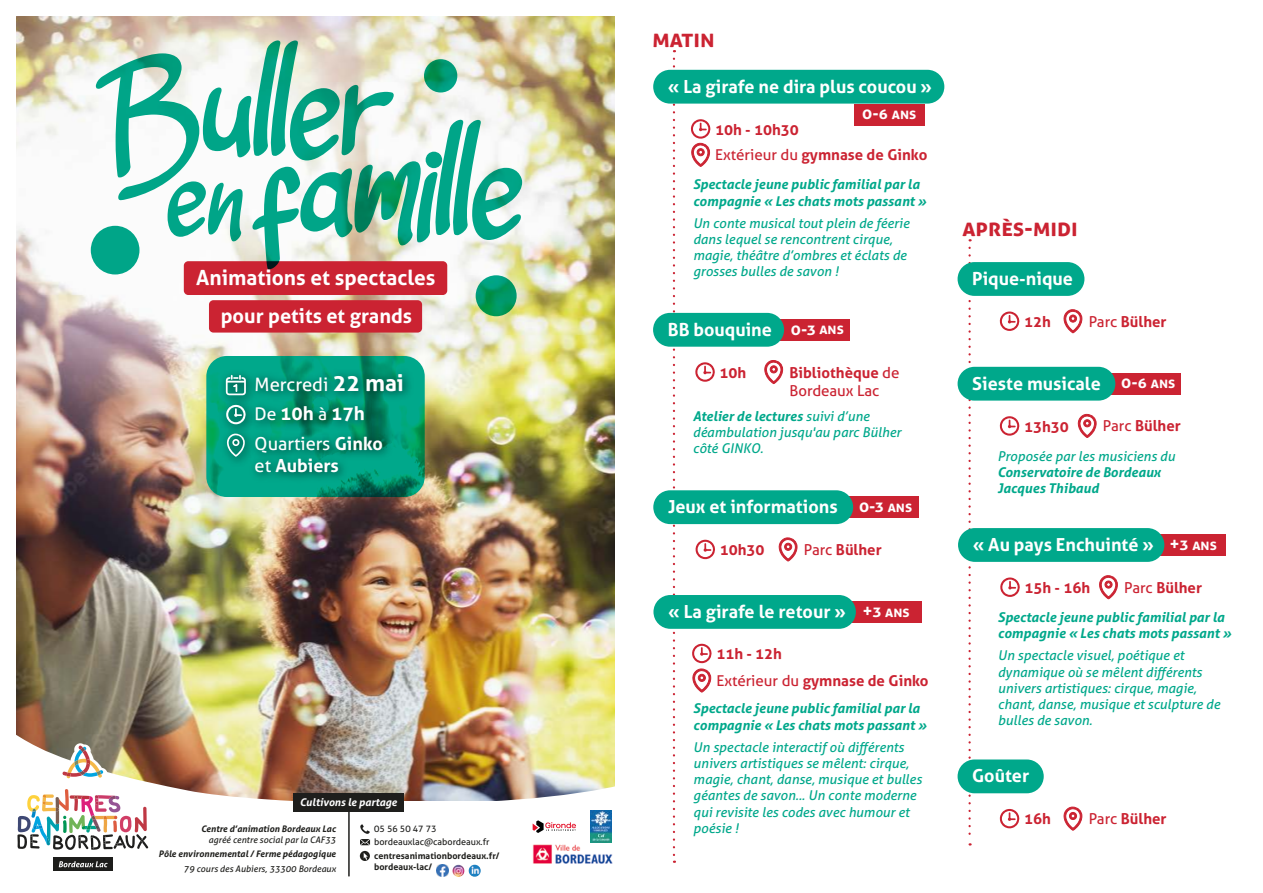
<style>
.page{position:relative;width:1263px;height:893px;background:#fff}
.page>*{position:absolute;margin:0;border:0;box-sizing:border-box;transform-origin:0 0}
.t1{font:136.2px "Sketchies";letter-spacing:-.01em;color:#00a88b}
.t2{font:700 24px "Aller";color:#cb2332}
.t3{font:700 20.85px "Aller";color:#fff}
.t4{font:700 20.1px "Aller";color:#fff}
.t5{font:700 18.9px "Aller";color:#fff}
.t6{font:18.45px "Aller";color:#fff}
.t7{font:700 18px/21.6px "Aller";color:#fff}
.t8{font:700 17.25px "Aller";color:#fff}
.t9{font:700 15px "Aller";color:#cb2332}
.t10{font:15px/18px "Aller";color:#cb2332}
.t11{font:700 15px "Aller";color:#fff}
.t12{font:italic 13.5px/16.2px "Aller";color:#00a88b}
.t13{font:italic 700 13.5px/16.2px "Aller";color:#00a88b}
.t14{font:italic 700 10.65px "Aller";color:#fff}
.t15{font:italic 700 9px "Aller";color:#1f1f1c}
.t16{font:italic 9px "Aller";color:#1f1f1c}
.t17{font:700 9px/10.8px "Aller";color:#1f1f1c}
.t18{font:9px/13px "Aller";color:#1e1e1c}
.s1{font-size:104.4px}
.s2{font-weight:700;font-size:22.8px}
.s3{font-weight:400;font-size:17.4px}
.s4{font-weight:400}
.s5{font-size:15px}
.s6{font-weight:700}
.s7{font-size:17.25px}
</style>
<div class="page">
<svg style="left:673px;top:59px;width:2px;height:804px"></svg>
<img style="left:16px;top:17px;width:598px;height:707px">
<div style="left:184px;top:261px;width:263px;height:34px;background:#cb2332;border-radius:4px"></div>
<div style="left:209px;top:300px;width:213px;height:33px;background:#cb2332;border-radius:4px"></div>
<svg style="left:206px;top:356px;width:219px;height:141px;background:#029b78"></svg>
<img style="left:244px;top:424px;width:153px;height:67px">
<img style="left:217px;top:439px;width:42px;height:32px">
<svg style="left:227px;top:439px;width:18px;height:18px"></svg>
<img style="left:215px;top:365px;width:29px;height:45px">
<svg style="left:226px;top:375px;width:18px;height:19px"></svg>
<img style="left:244px;top:361px;width:174px;height:50px">
<img style="left:216px;top:394px;width:28px;height:45px">
<svg style="left:226px;top:405px;width:18px;height:19px"></svg>
<img style="left:244px;top:394px;width:135px;height:45px">
<div style="left:91px;top:226px;width:48px;height:48px;background:#00a88b;border-radius:50%"></div>
<svg style="left:476px;top:275px;width:41px;height:41px"></svg>
<svg style="left:424px;top:59px;width:33px;height:33px"></svg>
<img style="left:16px;top:724px;width:599px;height:153px">
<div style="left:294px;top:793px;width:110px;height:19px;background:#1e1e1c"></div>
<svg style="left:360px;top:851px;width:10px;height:10px"></svg>
<hr style="left:348px;top:811px;width:2px;height:65px;background:#1e1e1c">
<svg style="left:360px;top:824px;width:10px;height:21px"></svg>
<svg style="left:62px;top:746px;width:42px;height:32px"></svg>
<img style="left:17px;top:789px;width:131px;height:61px">
<div style="left:53px;top:858px;width:59px;height:13px;background:#1d1d1b"></div>
<svg style="left:59px;top:861px;width:49px;height:6px"></svg>
<svg style="left:436px;top:865px;width:45px;height:12px"></svg>
<img style="left:528px;top:838px;width:87px;height:31px">
<svg style="left:533px;top:820px;width:43px;height:13px"></svg>
<img style="left:590px;top:811px;width:22px;height:31px">
<div style="left:854px;top:104px;width:70px;height:21px;background:#cb2332"></div>
<svg style="left:691px;top:119px;width:20px;height:48px"></svg>
<div style="left:653px;top:70px;width:291px;height:34px;background:#00a88b;border-radius:17px"></div>
<svg style="left:692px;top:669px;width:19px;height:24px"></svg>
<div style="left:851px;top:601px;width:71px;height:21px;background:#cb2332"></div>
<svg style="left:692px;top:644px;width:20px;height:19px"></svg>
<div style="left:653px;top:595px;width:203px;height:34px;background:#00a88b;border-radius:17px"></div>
<div style="left:848px;top:497px;width:70px;height:21px;background:#cb2332"></div>
<svg style="left:778px;top:537px;width:19px;height:24px"></svg>
<svg style="left:695px;top:540px;width:20px;height:19px"></svg>
<div style="left:653px;top:490px;width:200px;height:34px;background:#00a88b;border-radius:17px"></div>
<svg style="left:968px;top:248px;width:3px;height:597px"></svg>
<div style="left:780px;top:319px;width:70px;height:21px;background:#cb2332"></div>
<svg style="left:764px;top:360px;width:19px;height:24px"></svg>
<svg style="left:695px;top:362px;width:20px;height:20px"></svg>
<div style="left:653px;top:313px;width:131px;height:34px;background:#00a88b;border-radius:17px"></div>
<div style="left:1110px;top:373px;width:70px;height:21px;background:#cb2332"></div>
<svg style="left:1077px;top:414px;width:19px;height:24px"></svg>
<svg style="left:999px;top:416px;width:20px;height:20px"></svg>
<div style="left:957px;top:367px;width:158px;height:34px;background:#00a88b;border-radius:17px"></div>
<div style="left:1159px;top:534px;width:66px;height:22px;background:#cb2332"></div>
<svg style="left:1099px;top:575px;width:19px;height:24px"></svg>
<svg style="left:1000px;top:577px;width:20px;height:20px"></svg>
<div style="left:958px;top:528px;width:206px;height:34px;background:#00a88b;border-radius:17px"></div>
<svg style="left:1063px;top:309px;width:19px;height:24px"></svg>
<svg style="left:999px;top:312px;width:20px;height:19px"></svg>
<div style="left:957px;top:262px;width:127px;height:34px;background:#00a88b;border-radius:17px"></div>
<svg style="left:1063px;top:807px;width:19px;height:24px"></svg>
<svg style="left:999px;top:809px;width:20px;height:19px"></svg>
<div style="left:957px;top:759px;width:87px;height:34px;background:#00a88b;border-radius:17px"></div>
<h1 class="t1" style="left:96px;top:40px;width:298px">Buller</h1>
<h1 class="t1" style="left:167px;top:119px;width:359px"><span class="s1">en</span>famille</h1>
<h3 class="t3" style="left:196px;top:265px;width:241px">Animations et spectacles</h3>
<h3 class="t4" style="left:221px;top:303px;width:193px">pour petits et grands</h3>
<h3 class="t6" style="left:255px;top:373px;width:151px">Mercredi <span class="s2">22 mai</span></h3>
<h3 class="t5" style="left:255px;top:402px;width:112px"><span class="s3">De</span> 10h <span class="s3">à</span> 17h</h3>
<h3 class="t7" style="left:255px;top:433px;width:130px"><span class="s4">Quartiers</span> Ginko <span class="s4">et</span> Aubiers</h3>
<p class="t14" style="left:300px;top:795px;width:99px">Cultivons le partage</p>
<p class="t15" style="left:201px;top:823px;width:136px">Centre d’animation Bordeaux Lac</p>
<p class="t16" style="left:209px;top:834px;width:129px">agréé centre social par la CAF33</p>
<p class="t15" style="left:158px;top:848px;width:179px">Pôle environnemental / Ferme pédagogique</p>
<p class="t16" style="left:184px;top:863px;width:154px">79 cours des Aubiers, 33300 Bordeaux</p>
<p class="t18" style="left:374px;top:822px;width:117px">05 56 50 47 73 bordeauxlac@cabordeaux.fr</p>
<p class="t17" style="left:374px;top:850px;width:127px">centresanimationbordeaux.fr/ bordeaux-lac/</p>
<h2 class="t2" style="left:652px;top:24px;width:64px">MATIN</h2>
<h3 class="t7" style="left:668px;top:75px;width:266px">« La girafe ne dira plus coucou »</h3>
<p class="t8" style="left:862px;top:103px;width:56px">0-6 <span class="s5">ANS</span></p>
<p class="t9" style="left:715px;top:146px;width:214px"><span class="s4">Extérieur du</span> gymnase de Ginko</p>
<p class="t9" style="left:715px;top:120px;width:85px">10h - 10h30</p>
<p class="t13" style="left:693px;top:176px;width:235px">Spectacle jeune public familial par la compagnie « Les chats mots passant »</p>
<p class="t12" style="left:693px;top:215px;width:218px">Un conte musical tout plein de féerie dans lequel se rencontrent cirque, magie, théâtre d’ombres et éclats de grosses bulles de savon !</p>
<h3 class="t7" style="left:668px;top:318px;width:106px">BB bouquine</h3>
<p class="t9" style="left:719px;top:363px;width:28px">10h</p>
<p class="t8" style="left:791px;top:318px;width:55px">0-3 <span class="s5">ANS</span></p>
<p class="t10" style="left:789px;top:363px;width:111px"><span class="s6">Bibliothèque</span> de<br>Bordeaux Lac</p>
<p class="t12" style="left:693px;top:408px;width:210px"><span class="s6">Atelier de lectures</span> suivi d’une déambulation jusqu'au parc Bülher côté GINKO.</p>
<h3 class="t7" style="left:668px;top:496px;width:171px">Jeux et informations</h3>
<p class="t8" style="left:859px;top:495px;width:55px">0-3 <span class="s5">ANS</span></p>
<p class="t9" style="left:720px;top:541px;width:46px">10h30</p>
<p class="t9" style="left:804px;top:540px;width:79px"><span class="s4">Parc</span> Bülher</p>
<h3 class="t7" style="left:668px;top:600px;width:179px">« La girafe le retour »</h3>
<p class="t9" style="left:716px;top:645px;width:67px">11h - 12h</p>
<p class="t11" style="left:862px;top:602px;width:49px"><span class="s7">+3</span> ANS</p>
<p class="t9" style="left:716px;top:671px;width:214px"><span class="s4">Extérieur du</span> gymnase de Ginko</p>
<p class="t13" style="left:693px;top:700px;width:235px">Spectacle jeune public familial par la compagnie « Les chats mots passant »</p>
<p class="t12" style="left:693px;top:739px;width:230px">Un spectacle interactif où différents univers artistiques se mêlent: cirque, magie, chant, danse, musique et bulles géantes de savon... Un conte moderne qui revisite les codes avec humour et poésie !</p>
<h2 class="t2" style="left:962px;top:213px;width:117px">APRÈS-MIDI</h2>
<h3 class="t7" style="left:972px;top:268px;width:102px">Pique-nique</h3>
<p class="t9" style="left:1024px;top:312px;width:28px">12h</p>
<p class="t9" style="left:1089px;top:312px;width:79px"><span class="s4">Parc</span> Bülher</p>
<h3 class="t7" style="left:972px;top:372px;width:130px">Sieste musicale</h3>
<p class="t8" style="left:1121px;top:372px;width:56px">0-6 <span class="s5">ANS</span></p>
<p class="t9" style="left:1024px;top:417px;width:46px">13h30</p>
<p class="t9" style="left:1103px;top:417px;width:79px"><span class="s4">Parc</span> Bülher</p>
<p class="t12" style="left:997px;top:448px;width:179px">Proposée par les musiciens du</p>
<p class="t13" style="left:997px;top:464px;width:165px">Conservatoire de Bordeaux<br>Jacques Thibaud</p>
<h3 class="t7" style="left:973px;top:534px;width:183px">« Au pays Enchuinté »</h3>
<p class="t11" style="left:1170px;top:535px;width:49px"><span class="s7">+3</span> ANS</p>
<p class="t9" style="left:1024px;top:578px;width:67px">15h - 16h</p>
<p class="t9" style="left:1124px;top:578px;width:79px"><span class="s4">Parc</span> Bülher</p>
<p class="t13" style="left:998px;top:609px;width:235px">Spectacle jeune public familial par la compagnie « Les chats mots passant »</p>
<p class="t12" style="left:998px;top:647px;width:224px">Un spectacle visuel, poétique et dynamique où se mêlent différents univers artistiques: cirque, magie, chant, danse, musique et sculpture de bulles de savon.</p>
<h3 class="t7" style="left:972px;top:765px;width:59px">Goûter</h3>
<p class="t9" style="left:1024px;top:810px;width:28px">16h</p>
<p class="t9" style="left:1089px;top:809px;width:79px"><span class="s4">Parc</span> Bülher</p>
</div>
